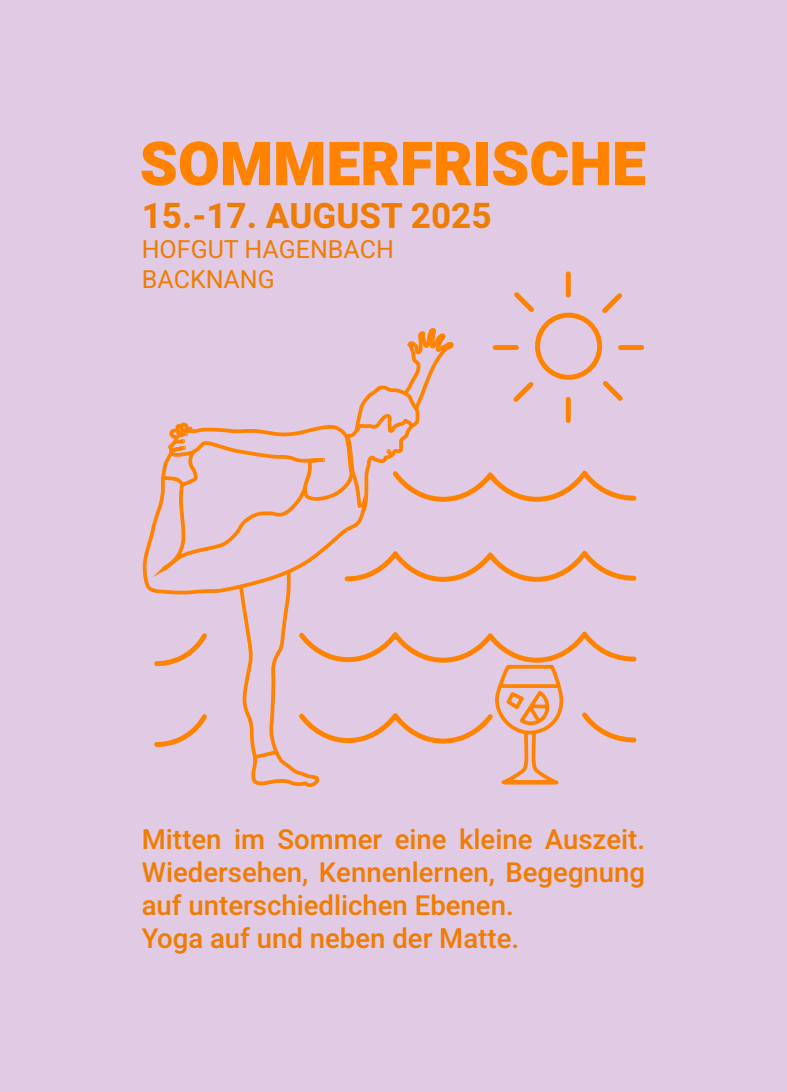
<style>
.page{position:relative;width:787px;height:1092px;background:#fff}
.page>*{position:absolute;margin:0;border:0;box-sizing:border-box;transform-origin:0 0}
.t1{font:900 60.75px "Heebo";color:#ff8300}
.t2{font:700 35px "Heebo";color:#ef7d05}
.t3{font:500 27.5px/33px "Heebo";color:#ef7d05;text-align:justify}
.t4{font:25px/30px "Heebo";color:#ef7d05}
.s1{font-style:inherit}
</style>
<div class="page">
<div style="left:0;top:0;width:787px;height:1091px;background:#e0cae4"></div>
<svg style="left:384px;top:271px;width:261px;height:291px"></svg>
<svg style="left:142px;top:507px;width:219px;height:85px"></svg>
<svg style="left:152px;top:562px;width:485px;height:226px"></svg>
<svg style="left:158px;top:271px;width:299px;height:251px"></svg>
<p class="t1" style="left:140px;top:121px;width:508px">SOMMERFRISCHE</p>
<p class="t2" style="left:142px;top:191px;width:351px"><span class="s1">15</span>.-1<span class="s1">7</span>. AUGUST 202<span class="s1">5</span></p>
<p class="t4" style="left:142px;top:234px;width:253px">HOFGUT HAGENBACH<br>BACKNANG</p>
<p class="t3" style="left:142px;top:822px;width:505px">Mitten im Sommer eine kleine Auszeit.<br>Wiedersehen, Kennenlernen, Begegnung auf unterschiedlichen Ebenen.</p>
<p class="t3" style="left:142px;top:921px;width:379px">Yoga auf und neben der Matte.</p>
</div>
